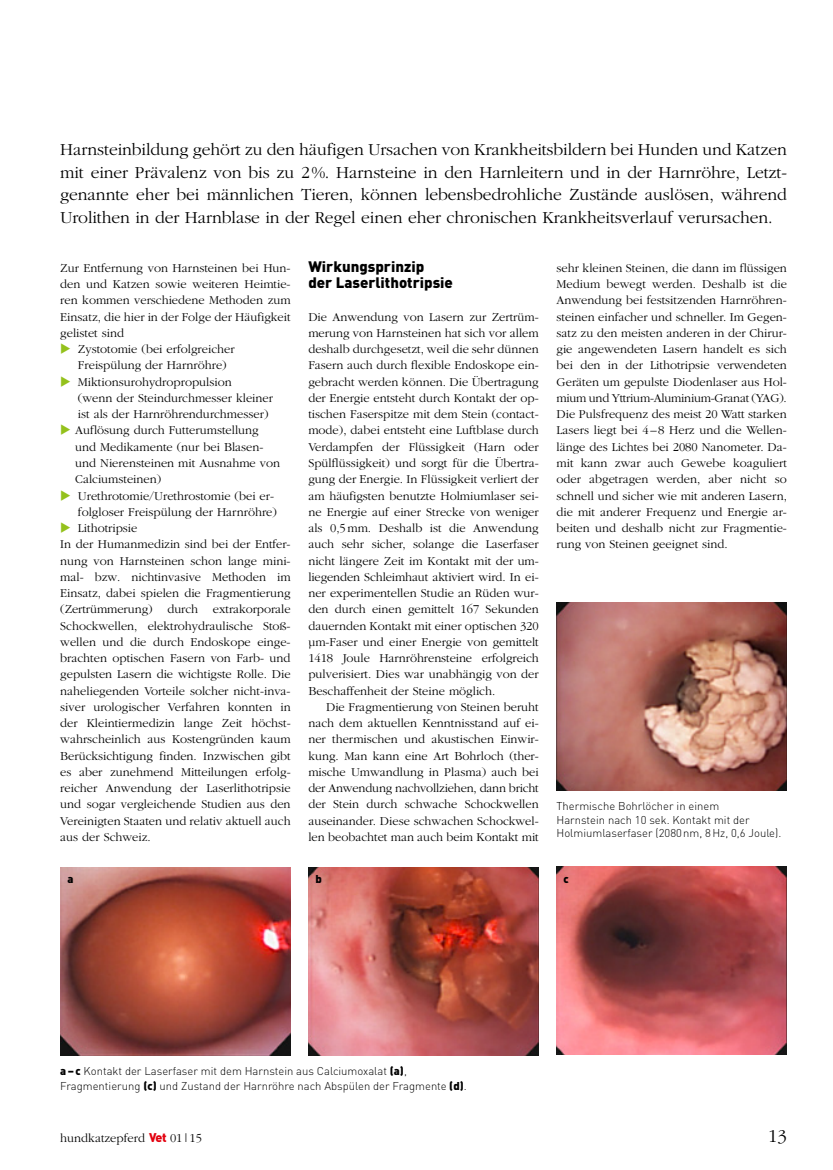
<style>
.page{position:relative;width:833px;height:1170px;background:#fff}
.page>*{position:absolute;margin:0;border:0;box-sizing:border-box;transform-origin:0 0}
.t1{font:300 18.75px "Garamond";color:#000}
.t2{font:300 17.5px/22.5px "Garamond";letter-spacing:-.005em;color:#000;text-align:justify}
.t3{font:900 15px/16.2px "DIN Pro";color:#000}
.t4{font:300 12.5px/16.2px "Garamond";color:#000;text-align:justify}
.t5{font:300 11.25px/13.8px "DIN Pro";color:#000}
.t6{font:900 11.25px "DIN";color:#000}
.s1{color:#94c11c}
.s2{font-family:"DIN";font-weight:900}
.s3{font-family:"DIN";font-weight:900;color:#e3000f}
</style>
<div class="page">
<img style="left:308px;top:867px;width:231px;height:187px">
<img style="left:60px;top:867px;width:231px;height:187px">
<img style="left:556px;top:866px;width:231px;height:188px">
<img style="left:556px;top:602px;width:231px;height:188px">
<p class="t2" style="left:60px;top:138px;width:728px">Harnsteinbildung gehört zu den häufigen Ursachen von Krankheitsbildern bei Hunden und Katzen mit einer Prävalenz von bis zu 2%. Harnsteine in den Harnleitern und in der Harnröhre, Letzt&shy;genannte eher bei männlichen Tieren, können lebensbedrohliche Zustände auslösen, während Urolithen in der Harnblase in der Regel einen eher chronischen Krankheitsverlauf verursachen.</p>
<p class="t4" style="left:60px;top:260px;width:232px">Zur Entfernung von Harnsteinen bei Hun&shy;den und Katzen sowie weiteren Heimtie&shy;ren kommen verschiedene Methoden zum Einsatz, die hier in der Folge der Häufigkeit gelistet sind</p>
<p class="t4" style="left:78px;top:341px;width:158px;text-indent:-18px"><span class="s1">◆</span> Zystotomie (bei erfolgreicher<br>Freispülung der Harnröhre)</p>
<p class="t4" style="left:78px;top:374px;width:196px;text-align:left;text-indent:-18px"><span class="s1">◆</span> Miktionsurohydropropulsion<br>(wenn der Steindurchmesser kleiner ist als der Harnröhrendurchmesser)</p>
<p class="t4" style="left:75px;top:422px;width:206px;text-align:left;text-indent:-15px"><span class="s1">◆</span> Auflösung durch Futterumstellung und Medikamente (nur bei Blasen&shy;und Nierensteinen mit Ausnahme von<br>Calciumsteinen)</p>
<p class="t4" style="left:60px;top:487px;width:218px;text-align:right"><span class="s1">◆</span> Urethrotomie/Urethrostomie (bei er&shy;folgloser Freispülung der Harnröhre)</p>
<p class="t4" style="left:60px;top:520px;width:232px;text-align:left"><span class="s1">◆</span> Lithotripsie<br>In der Humanmedizin sind bei der Entfer&shy;nung von Harnsteinen schon lange mini&shy;mal- bzw. nichtinvasive Methoden im Einsatz, dabei spielen die Fragmentierung (Zertrümmerung) durch extrakorporale Schockwellen, elektrohydraulische Stoß&shy;wellen und die durch Endoskope einge&shy;brachten optischen Fasern von Farb- und gepulsten Lasern die wichtigste Rolle. Die naheliegenden Vorteile solcher nicht-inva&shy;siver urologischer Verfahren konnten in der Kleintiermedizin lange Zeit höchst&shy;wahrscheinlich aus Kostengründen kaum Berücksichtigung finden. Inzwischen gibt es aber zunehmend Mitteilungen erfolg&shy;reicher Anwendung der Laserlithotripsie und sogar vergleichende Studien aus den Vereinigten Staaten und relativ aktuell auch aus der Schweiz.</p>
<p class="t3" style="left:308px;top:258px;width:146px">Wirkungsprinzip<br>der Laserlithotripsie</p>
<p class="t4" style="left:308px;top:309px;width:232px">Die Anwendung von Lasern zur Zertrüm&shy;merung von Harnsteinen hat sich vor allem deshalb durchgesetzt, weil die sehr dünnen Fasern auch durch flexible Endoskope ein&shy;gebracht werden können. Die Übertragung der Energie entsteht durch Kontakt der op&shy;tischen Faserspitze mit dem Stein (contact&shy;mode), dabei entsteht eine Luftblase durch Verdampfen der Flüssigkeit (Harn oder Spülflüssigkeit) und sorgt für die Übertra&shy;gung der Energie. In Flüssigkeit verliert der am häufigsten benutzte Holmiumlaser sei&shy;ne Energie auf einer Strecke von weniger als 0,5mm. Deshalb ist die Anwendung auch sehr sicher, solange die Laserfaser nicht längere Zeit im Kontakt mit der um&shy;liegenden Schleimhaut aktiviert wird. In ei&shy;ner experimentellen Studie an Rüden wur&shy;den durch einen gemittelt 167 Sekunden dauernden Kontakt mit einer optischen 320 μm-Faser und einer Energie von gemittelt 1418 Joule Harnröhrensteine erfolgreich pulverisiert. Dies war unabhängig von der Beschaffenheit der Steine möglich.</p>
<p class="t4" style="left:308px;top:699px;width:232px;text-indent:18px">Die Fragmentierung von Steinen beruht nach dem aktuellen Kenntnisstand auf ei&shy;ner thermischen und akustischen Einwir&shy;kung. Man kann eine Art Bohrloch (ther&shy;mische Umwandlung in Plasma) auch bei der Anwendung nachvollziehen, dann bricht der Stein durch schwache Schockwellen auseinander. Diese schwachen Schockwel&shy;len beobachtet man auch beim Kontakt mit</p>
<p class="t4" style="left:556px;top:260px;width:232px">sehr kleinen Steinen, die dann im flüssigen Medium bewegt werden. Deshalb ist die Anwendung bei festsitzenden Harnröhren&shy;steinen einfacher und schneller. Im Gegen&shy;satz zu den meisten anderen in der Chirur&shy;gie angewendeten Lasern handelt es sich bei den in der Lithotripsie verwendeten Geräten um gepulste Diodenlaser aus Hol&shy;mium und Yttrium-Aluminium-Granat (YAG).<br>Die Pulsfrequenz des meist 20 Watt starken Lasers liegt bei 4–8 Herz und die Wellen&shy;länge des Lichtes bei 2080 Nanometer. Da&shy;mit kann zwar auch Gewebe koaguliert oder abgetragen werden, aber nicht so schnell und sicher wie mit anderen Lasern, die mit anderer Frequenz und Energie ar&shy;beiten und deshalb nicht zur Fragmentie&shy;rung von Steinen geeignet sind.</p>
<p class="t5" style="left:556px;top:798px;width:226px">Thermische Bohrlöcher in einem<br>Harnstein nach 10 sek. Kontakt mit der<br>Holmiumlaserfaser (2080nm, 8Hz, 0,6 Joule).</p>
<p class="t6" style="left:67px;top:871px;width:8px">a</p>
<p class="t6" style="left:315px;top:871px;width:8px">b</p>
<p class="t6" style="left:563px;top:871px;width:7px">c</p>
<p class="t5" style="left:60px;top:1063px;width:408px;line-height:15px"><span class="s2">a–c</span> Kontakt der Laserfaser mit dem Harnstein aus Calciumoxalat <span class="s2">(a)</span>,<br>Fragmentierung <span class="s2">(c)</span> und Zustand der Harnröhre nach Abspülen der Fragmente <span class="s2">(d)</span>.</p>
<p class="t4" style="left:60px;top:1130px;width:143px">hundkatzepferd <span class="s3">Vet</span> 01|15</p>
<h1 class="t1" style="left:768px;top:1126px;width:20px">13</h1>
</div>
